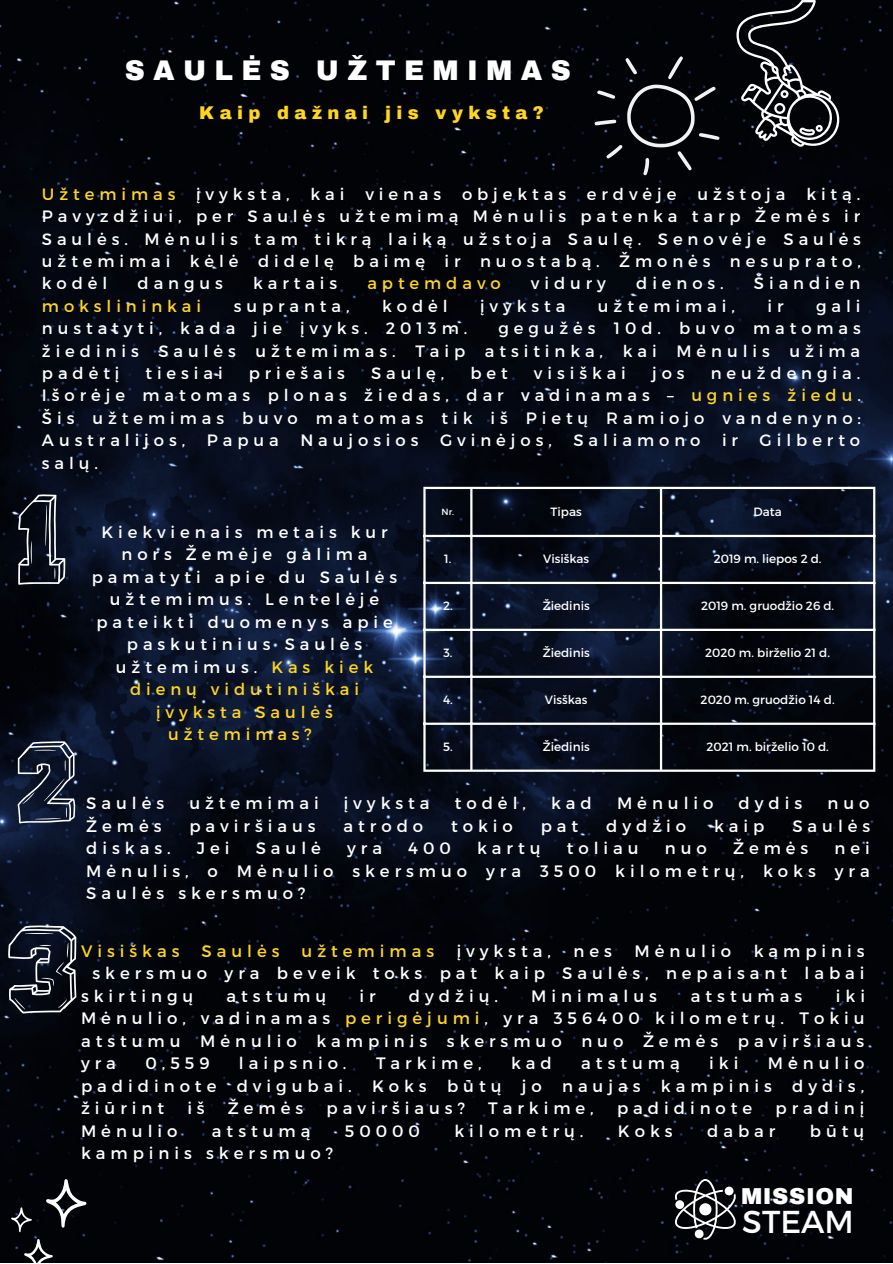
<style>
.page{position:relative;width:893px;height:1264px;background:#fff}
.page>*{position:absolute;margin:0;border:0;box-sizing:border-box;transform-origin:0 0}
.t1{font:31.65px "Montserrat";color:#fff}
.t2{font:900 27.75px "Archivo";letter-spacing:.3em;color:#fff}
.t3{font:900 22.5px "Archivo";letter-spacing:.025em;color:#fff}
.t4{font:900 18px "Archivo";letter-spacing:.3em;color:#ffd51d}
.t5{font:16.5px/22.5px "Montserrat";letter-spacing:.3em;color:#fff;text-align:justify}
.t6{font:16.5px "Montserrat";letter-spacing:.3em;color:#ffd51d}
.t7{font:16.35px/22.4px "Montserrat";letter-spacing:.3em;color:#fff;text-align:justify}
.t8{font:16.35px "Montserrat";letter-spacing:.3em;color:#ffd51d}
.t9{font:12px "Montserrat";color:#fff}
.t10{font:9px "Montserrat";color:#fff}
.s1{color:#ffd51d}
</style>
<div class="page">
<img style="left:0;top:0;width:892px;height:1262px">
<svg style="left:18px;top:494px;width:47px;height:91px;background:#30343f"></svg>
<svg style="left:18px;top:741px;width:58px;height:82px;background:#353d51"></svg>
<svg style="left:736px;top:0;width:106px;height:148px;background:#2c2d30"></svg>
<svg style="left:625px;top:56px;width:58px;height:23px"></svg>
<svg style="left:594px;top:85px;width:125px;height:90px;background:#1b1c20"></svg>
<hr style="left:423px;top:489px;width:2px;height:280px;background:#fff">
<hr style="left:470px;top:489px;width:2px;height:280px;background:#fff">
<hr style="left:660px;top:489px;width:2px;height:280px;background:#fff">
<hr style="left:873px;top:489px;width:2px;height:280px;background:#fff">
<hr style="left:423px;top:487px;width:452px;height:2px;background:#fff">
<hr style="left:423px;top:535px;width:452px;height:2px;background:#fff">
<hr style="left:423px;top:582px;width:452px;height:2px;background:#fff">
<hr style="left:423px;top:628px;width:452px;height:3px;background:#fff">
<hr style="left:423px;top:675px;width:452px;height:3px;background:#fff">
<hr style="left:423px;top:722px;width:452px;height:3px;background:#fff">
<hr style="left:423px;top:769px;width:452px;height:2px;background:#fff">
<svg style="left:46px;top:1178px;width:40px;height:49px"></svg>
<svg style="left:24px;top:1238px;width:29px;height:24px"></svg>
<svg style="left:11px;top:1207px;width:21px;height:25px"></svg>
<svg style="left:673px;top:1178px;width:63px;height:61px"></svg>
<svg style="left:8px;top:924px;width:68px;height:89px;background:#343842"></svg>
<h2 class="t2" style="left:125px;top:56px;width:447px">SAULĖS UŽTEMIMAS</h2>
<p class="t4" style="left:199px;top:103px;width:346px">Kaip dažnai jis vyksta?</p>
<p class="t7" style="left:42px;top:182px;width:820px;text-indent:764px">kitą.<br>Pavyzdžiui, per Saulės užtemimą Mėnulis patenka tarp Žemės ir Saulės. Mėnulis tam tikrą laiką užstoja Saulę. Senovėje Saulės užtemimai kėlė didelę baimę ir nuostabą. Žmonės nesuprato, kodėl</p>
<p class="t8" style="left:42px;top:183px;width:135px">Užtemimas</p>
<p class="t7" style="left:196px;top:182px;width:95px">įvyksta,</p>
<p class="t7" style="left:310px;top:182px;width:35px">kai</p>
<p class="t7" style="left:365px;top:182px;width:77px">vienas</p>
<p class="t7" style="left:462px;top:182px;width:106px">objektas</p>
<p class="t7" style="left:587px;top:182px;width:91px">erdvėje</p>
<p class="t7" style="left:697px;top:182px;width:90px">užstoja</p>
<p class="t7" style="left:138px;top:271px;width:87px">dangus</p>
<p class="t7" style="left:253px;top:271px;width:86px">kartais</p>
<p class="t8" style="left:367px;top:273px;width:135px">aptemdavo</p>
<p class="t7" style="left:531px;top:271px;width:77px">vidury</p>
<p class="t7" style="left:636px;top:271px;width:89px">dienos.</p>
<p class="t7" style="left:753px;top:271px;width:108px">Šiandien</p>
<p class="t8" style="left:42px;top:295px;width:161px">mokslininkai</p>
<p class="t7" style="left:234px;top:294px;width:117px">supranta,</p>
<p class="t7" style="left:382px;top:294px;width:67px">kodėl</p>
<p class="t7" style="left:480px;top:294px;width:87px">įvyksta</p>
<p class="t7" style="left:598px;top:294px;width:138px">užtemimai,</p>
<p class="t7" style="left:767px;top:294px;width:18px">i r</p>
<p class="t7" style="left:816px;top:294px;width:46px">gali</p>
<p class="t7" style="left:42px;top:316px;width:427px">nustatyti, kada jie įvyks. 2013m.</p>
<p class="t7" style="left:42px;top:316px;width:820px;text-indent:456px">gegužės 10d. buvo matomas žiedinis Saulės užtemimas. Taip atsitinka, kai Mėnulis užima padėtį</p>
<p class="t7" style="left:42px;top:361px;width:820px;text-indent:668px">neuždengia.<br>Išorėje matomas plonas žiedas, dar vadinamas – <span class="s1">ugnies žiedu</span>.<br>Šis užtemimas buvo matomas tik iš Pietų Ramiojo vandenyno:<br>Australijos,</p>
<p class="t7" style="left:145px;top:361px;width:79px">tiesiai</p>
<p class="t7" style="left:249px;top:361px;width:98px">priešais</p>
<p class="t7" style="left:371px;top:361px;width:75px">Saulę,</p>
<p class="t7" style="left:470px;top:361px;width:39px">bet</p>
<p class="t7" style="left:534px;top:361px;width:93px">visiškai</p>
<p class="t7" style="left:652px;top:361px;width:34px">jos</p>
<p class="t7" style="left:207px;top:428px;width:73px">Papua</p>
<p class="t7" style="left:300px;top:428px;width:120px">Naujosios</p>
<p class="t7" style="left:440px;top:428px;width:113px">Gvinėjos,</p>
<p class="t7" style="left:573px;top:428px;width:128px">Saliamono</p>
<p class="t7" style="left:722px;top:428px;width:18px">i r</p>
<p class="t7" style="left:759px;top:428px;width:102px">Gilberto</p>
<p class="t7" style="left:42px;top:451px;width:58px">salų.</p>
<p class="t7" style="left:92px;top:520px;width:307px;text-align:center">Kiekvienais metais kur nors Žemėje galima pamatyti apie du Saulės užtemimus. Lentelėje pateikti duomenys apie paskutinius Saulės užtemimus. <span class="s1">Kas kiek dienų vidutiniškai įvyksta Saulės užtemimas?</span></p>
<p class="t10" style="left:441px;top:506px;width:14px">Nr.</p>
<p class="t9" style="left:550px;top:504px;width:33px">Tipas</p>
<p class="t9" style="left:753px;top:504px;width:30px">Data</p>
<p class="t9" style="left:444px;top:551px;width:9px">1.</p>
<p class="t9" style="left:543px;top:551px;width:48px">Visiškas</p>
<p class="t9" style="left:713px;top:551px;width:109px">2019 m. liepos 2 d.</p>
<p class="t9" style="left:443px;top:598px;width:11px">2.</p>
<p class="t9" style="left:542px;top:598px;width:48px">Žiedinis</p>
<p class="t9" style="left:701px;top:598px;width:135px">2019 m. gruodžio 26 d.</p>
<p class="t9" style="left:443px;top:645px;width:11px">3.</p>
<p class="t9" style="left:542px;top:645px;width:48px">Žiedinis</p>
<p class="t9" style="left:705px;top:645px;width:126px">2020 m. birželio 21 d.</p>
<p class="t9" style="left:443px;top:692px;width:11px">4.</p>
<p class="t9" style="left:544px;top:692px;width:44px">Visškas</p>
<p class="t9" style="left:700px;top:692px;width:135px">2020 m. gruodžio 14 d.</p>
<p class="t9" style="left:443px;top:739px;width:11px">5.</p>
<p class="t9" style="left:542px;top:739px;width:48px">Žiedinis</p>
<p class="t9" style="left:706px;top:739px;width:124px">2021 m. birželio 10 d.</p>
<p class="t5" style="left:86px;top:791px;width:79px">Saulės</p>
<p class="t5" style="left:189px;top:791px;width:131px">užtemimai</p>
<p class="t5" style="left:344px;top:791px;width:87px">įvyksta</p>
<p class="t5" style="left:454px;top:791px;width:73px">todėl,</p>
<p class="t5" style="left:551px;top:791px;width:42px">kad</p>
<p class="t5" style="left:617px;top:791px;width:98px">Mėnulio</p>
<p class="t5" style="left:738px;top:791px;width:65px">dydis</p>
<p class="t5" style="left:827px;top:791px;width:44px">nuo</p>
<p class="t5" style="left:86px;top:814px;width:77px">Žemės</p>
<p class="t5" style="left:189px;top:814px;width:128px">paviršiaus</p>
<p class="t5" style="left:343px;top:814px;width:81px">atrodo</p>
<p class="t5" style="left:451px;top:814px;width:63px">tokio</p>
<p class="t5" style="left:540px;top:814px;width:39px">pat</p>
<p class="t5" style="left:606px;top:814px;width:82px">dydžio</p>
<p class="t5" style="left:714px;top:814px;width:52px">kaip</p>
<p class="t5" style="left:792px;top:814px;width:79px">Saulės</p>
<p class="t5" style="left:86px;top:836px;width:86px">diskas.</p>
<p class="t5" style="left:197px;top:836px;width:34px">Jei</p>
<p class="t5" style="left:256px;top:836px;width:67px">Saulė</p>
<p class="t5" style="left:347px;top:836px;width:36px">yra</p>
<p class="t5" style="left:408px;top:836px;width:44px">400</p>
<p class="t5" style="left:477px;top:836px;width:65px">kartų</p>
<p class="t5" style="left:566px;top:836px;width:73px">toliau</p>
<p class="t5" style="left:664px;top:836px;width:44px">nuo</p>
<p class="t5" style="left:733px;top:836px;width:77px">Žemės</p>
<p class="t5" style="left:86px;top:836px;width:785px;text-indent:748px">nei Mėnulis, o Mėnulio skersmuo yra 3500 kilometrų, koks yra Saulės skersmuo?</p>
<p class="t6" style="left:81px;top:940px;width:100px">Visiškas</p>
<p class="t6" style="left:201px;top:940px;width:79px">Saulės</p>
<p class="t6" style="left:301px;top:940px;width:134px">užtemimas</p>
<p class="t5" style="left:456px;top:938px;width:96px">įvyksta,</p>
<p class="t5" style="left:573px;top:938px;width:40px">nes</p>
<p class="t5" style="left:634px;top:938px;width:98px">Mėnulio</p>
<p class="t5" style="left:753px;top:938px;width:112px">kampinis</p>
<p class="t5" style="left:92px;top:961px;width:773px">skersmuo yra beveik toks pat kaip Saulės, nepaisant labai</p>
<p class="t5" style="left:81px;top:983px;width:114px">skirtingų</p>
<p class="t5" style="left:226px;top:983px;width:101px">atstumų</p>
<p class="t5" style="left:359px;top:983px;width:18px">i r</p>
<p class="t5" style="left:409px;top:983px;width:90px">dydžių.</p>
<p class="t5" style="left:531px;top:983px;width:127px">Minimalus</p>
<p class="t5" style="left:690px;top:983px;width:113px">atstumas</p>
<p class="t5" style="left:81px;top:983px;width:785px;text-indent:754px">iki Mėnulio, vadinamas <span class="s1">perigėjumi</span>, yra 356400 kilometrų. Tokiu atstumu Mėnulio kampinis skersmuo nuo Žemės paviršiaus yra</p>
<p class="t5" style="left:81px;top:1051px;width:784px;text-indent:686px">Mėnulio padidinote dvigubai. Koks būtų jo naujas kampinis dydis, žiūrint</p>
<p class="t5" style="left:145px;top:1051px;width:66px">0,559</p>
<p class="t5" style="left:239px;top:1051px;width:109px">laipsnio.</p>
<p class="t5" style="left:376px;top:1051px;width:107px">Tarkime,</p>
<p class="t5" style="left:511px;top:1051px;width:42px">kad</p>
<p class="t5" style="left:581px;top:1051px;width:100px">atstumą</p>
<p class="t5" style="left:709px;top:1051px;width:31px">iki</p>
<p class="t5" style="left:187px;top:1096px;width:19px">i š</p>
<p class="t5" style="left:228px;top:1096px;width:77px">Žemės</p>
<p class="t5" style="left:326px;top:1096px;width:140px">paviršiaus?</p>
<p class="t5" style="left:488px;top:1096px;width:107px">Tarkime,</p>
<p class="t5" style="left:617px;top:1096px;width:137px">padidinote</p>
<p class="t5" style="left:775px;top:1096px;width:90px">pradinį</p>
<p class="t5" style="left:81px;top:1118px;width:98px">Mėnulio</p>
<p class="t5" style="left:212px;top:1118px;width:100px">atstumą</p>
<p class="t5" style="left:345px;top:1118px;width:77px">50000</p>
<p class="t5" style="left:454px;top:1118px;width:130px">kilometrų.</p>
<p class="t5" style="left:618px;top:1118px;width:56px">Koks</p>
<p class="t5" style="left:707px;top:1118px;width:70px">dabar</p>
<p class="t5" style="left:809px;top:1118px;width:56px">būtų</p>
<p class="t5" style="left:81px;top:1141px;width:254px">kampinis skersmuo?</p>
<h3 class="t3" style="left:741px;top:1183px;width:114px">MISSION</h3>
<h1 class="t1" style="left:742px;top:1201px;width:113px">STEAM</h1>
</div>
